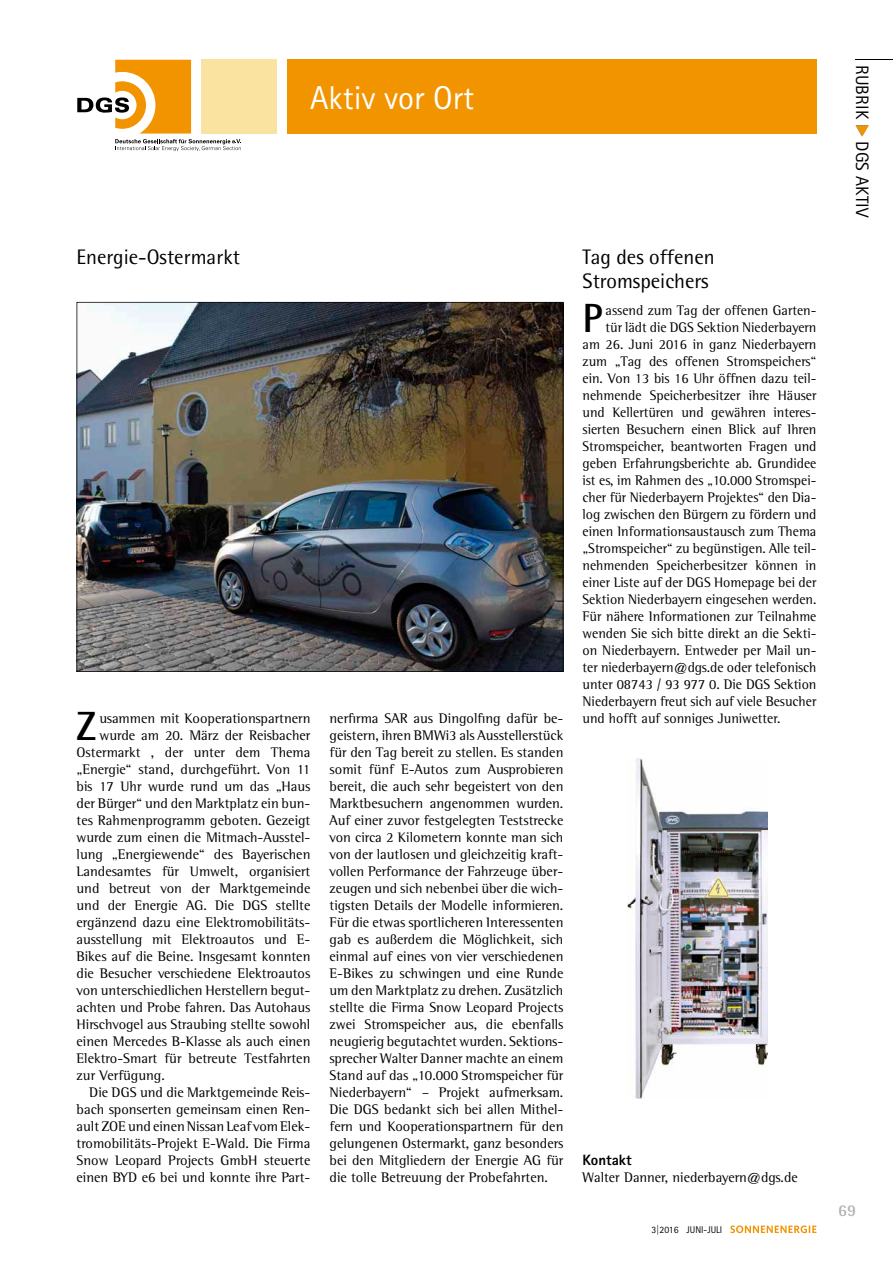
<style>
.page{position:relative;width:893px;height:1263px;background:#fff}
.page>*{position:absolute;margin:0;border:0;box-sizing:border-box;transform-origin:0 0}
.t1{font:700 40.8px "Rotis Semi Sans Std";color:#000}
.t2{font:33px "Rotis Sans Serif Std";color:#fff}
.t3{font:21px/24px "Rotis Semi Sans Std";color:#000}
.t4{font:18px "Rotis Sans Serif Std";letter-spacing:.01em;color:#000}
.t5{font:700 16.5px "Rotis Semi Sans Std";color:#b1b3b4}
.t6{font:800 15px "Rotis Sans Serif Std";color:#000}
.t7{font:14.25px/17px "Rotis Semi Serif Std";color:#000;text-align:justify}
.t8{font:9.75px "Rotis Sans Serif Std";color:#000}
.s1{color:#0076bd}
</style>
<div class="page">
<svg style="left:730px;top:1225px;width:86px;height:8px"></svg>
<hr style="left:855px;top:59px;width:38px;height:1px;background:#000">
<svg style="left:856px;top:125px;width:13px;height:12px"></svg>
<div style="left:287px;top:60px;width:529px;height:74px;background:#f29400"></div>
<svg style="left:77px;top:60px;width:164px;height:91px"></svg>
<div style="left:202px;top:60px;width:75px;height:74px;background:#fae3a1"></div>
<img style="left:77px;top:302px;width:486px;height:370px">
<img style="left:627px;top:759px;width:141px;height:339px">
<h2 class="t2" style="left:310px;top:78px;width:165px">Aktiv vor Ort</h2>
<h3 class="t3" style="left:77px;top:244px;width:165px">Energie-Ostermarkt</h3>
<h3 class="t3" style="left:583px;top:244px;width:134px">Tag des offenen<br>Stromspeichers</h3>
<h1 class="t1" style="left:77px;top:701px;width:21px">Z</h1>
<p class="t7" style="left:99px;top:710px;width:212px">usammen mit Kooperationspartnern</p>
<p class="t7" style="left:99px;top:727px;width:212px">wurde am 20. März der Reisbacher</p>
<p class="t7" style="left:77px;top:744px;width:235px">Ostermarkt , der unter dem Thema</p>
<p class="t7" style="left:77px;top:761px;width:235px">„Energie“ stand, durchgeführt. Von 11</p>
<p class="t7" style="left:77px;top:778px;width:235px">bis 17 Uhr wurde rund um das „Haus</p>
<p class="t7" style="left:77px;top:795px;width:235px">der Bürger“ und den Marktplatz ein bun-</p>
<p class="t7" style="left:77px;top:812px;width:235px">tes Rahmenprogramm geboten. Gezeigt</p>
<p class="t7" style="left:77px;top:829px;width:235px">wurde zum einen die Mitmach-Ausstel-</p>
<p class="t7" style="left:77px;top:846px;width:235px">lung „Energiewende“ des Bayerischen</p>
<p class="t7" style="left:77px;top:863px;width:235px">Landesamtes für Umwelt, organisiert</p>
<p class="t7" style="left:77px;top:880px;width:235px">und betreut von der Marktgemeinde</p>
<p class="t7" style="left:77px;top:897px;width:235px">und der Energie AG. Die DGS stellte</p>
<p class="t7" style="left:77px;top:914px;width:235px">ergänzend dazu eine Elektromobilitäts-</p>
<p class="t7" style="left:77px;top:931px;width:235px">ausstellung mit Elektroautos und E-</p>
<p class="t7" style="left:77px;top:948px;width:235px">Bikes auf die Beine. Insgesamt konnten</p>
<p class="t7" style="left:77px;top:965px;width:235px">die Besucher verschiedene Elektroautos</p>
<p class="t7" style="left:77px;top:982px;width:235px">von unterschiedlichen Herstellern begut-</p>
<p class="t7" style="left:77px;top:999px;width:235px">achten und Probe fahren. Das Autohaus</p>
<p class="t7" style="left:77px;top:1016px;width:235px">Hirschvogel aus Straubing stellte sowohl</p>
<p class="t7" style="left:77px;top:1033px;width:235px">einen Mercedes B-Klasse als auch einen</p>
<p class="t7" style="left:77px;top:1050px;width:235px">Elektro-Smart für betreute Testfahrten</p>
<p class="t7" style="left:77px;top:1067px;width:90px">zur Verfügung.</p>
<p class="t7" style="left:89px;top:1084px;width:223px">Die DGS und die Marktgemeinde Reis-</p>
<p class="t7" style="left:77px;top:1101px;width:235px">bach sponserten gemeinsam einen Ren-</p>
<p class="t7" style="left:77px;top:1118px;width:235px">ault ZOE und einen Nissan Leaf vom Elek-</p>
<p class="t7" style="left:77px;top:1135px;width:235px">tromobilitäts-Projekt E-Wald. Die Firma</p>
<p class="t7" style="left:77px;top:1152px;width:235px">Snow Leopard Projects GmbH steuerte</p>
<p class="t7" style="left:77px;top:1169px;width:235px">einen BYD e6 bei und konnte ihre Part-</p>
<p class="t7" style="left:330px;top:710px;width:235px">nerfirma SAR aus Dingolfing dafür be&shy;geistern, ihren BMWi3 als Ausstellerstück für den Tag bereit zu stellen. Es standen somit fünf E-Autos zum Ausprobieren bereit, die auch sehr begeistert von den Marktbesuchern angenommen wurden.<br>Auf einer zuvor festgelegten Teststrecke von circa 2 Kilometern konnte man sich von der lautlosen und gleichzeitig kraft&shy;vollen Performance der Fahrzeuge über&shy;zeugen und sich nebenbei über die wich&shy;tigsten Details der Modelle informieren.<br>Für die etwas sportlicheren Interessenten gab es außerdem die Möglichkeit, sich einmal auf eines von vier verschiedenen E-Bikes zu schwingen und eine Runde um den Marktplatz zu drehen. Zusätzlich stellte die Firma Snow Leopard Projects zwei Stromspeicher aus, die ebenfalls neugierig begutachtet wurden. Sektions&shy;sprecher Walter Danner machte an einem Stand auf das „10.000 Stromspeicher für Niederbayern“ – Projekt aufmerksam.<br>Die DGS bedankt sich bei allen Mithel&shy;fern und Kooperationspartnern für den gelungenen Ostermarkt, ganz besonders bei den Mitgliedern der Energie AG für die tolle Betreuung der Probefahrten.</p>
<h1 class="t1" style="left:583px;top:293px;width:22px">P</h1>
<p class="t7" style="left:606px;top:301px;width:212px">assend zum Tag der offenen Garten-</p>
<p class="t7" style="left:606px;top:318px;width:212px">tür lädt die DGS Sektion Niederbayern</p>
<p class="t7" style="left:583px;top:335px;width:235px">am 26. Juni 2016 in ganz Niederbayern</p>
<p class="t7" style="left:583px;top:352px;width:235px">zum „Tag des offenen Stromspeichers“</p>
<p class="t7" style="left:583px;top:369px;width:235px">ein. Von 13 bis 16 Uhr öffnen dazu teil-</p>
<p class="t7" style="left:583px;top:386px;width:235px">nehmende Speicherbesitzer ihre Häuser</p>
<p class="t7" style="left:583px;top:403px;width:235px">und Kellertüren und gewähren interes-</p>
<p class="t7" style="left:583px;top:420px;width:235px">sierten Besuchern einen Blick auf Ihren</p>
<p class="t7" style="left:583px;top:437px;width:235px">Stromspeicher, beantworten Fragen und</p>
<p class="t7" style="left:583px;top:454px;width:235px">geben Erfahrungsberichte ab. Grundidee</p>
<p class="t7" style="left:583px;top:471px;width:235px">ist es, im Rahmen des „10.000 Stromspei-</p>
<p class="t7" style="left:583px;top:489px;width:235px">cher für Niederbayern Projektes“ den Dia-</p>
<p class="t7" style="left:583px;top:506px;width:235px">log zwischen den Bürgern zu fördern und</p>
<p class="t7" style="left:583px;top:523px;width:235px">einen Informationsaustausch zum Thema</p>
<p class="t7" style="left:583px;top:540px;width:235px">„Stromspeicher“ zu begünstigen. Alle teil-</p>
<p class="t7" style="left:583px;top:557px;width:235px">nehmenden Speicherbesitzer können in</p>
<p class="t7" style="left:583px;top:574px;width:235px">einer Liste auf der DGS Homepage bei der</p>
<p class="t7" style="left:583px;top:591px;width:235px">Sektion Niederbayern eingesehen werden.</p>
<p class="t7" style="left:583px;top:608px;width:235px">Für nähere Informationen zur Teilnahme</p>
<p class="t7" style="left:583px;top:625px;width:235px">wenden Sie sich bitte direkt an die Sekti-</p>
<p class="t7" style="left:583px;top:642px;width:235px">on Niederbayern. Entweder per Mail un-</p>
<p class="t7" style="left:583px;top:659px;width:235px">ter niederbayern@dgs.de oder telefonisch</p>
<p class="t7" style="left:583px;top:676px;width:235px">unter 08743 / 93 977 0. Die DGS Sektion</p>
<p class="t7" style="left:583px;top:693px;width:235px">Niederbayern freut sich auf viele Besucher</p>
<p class="t7" style="left:583px;top:710px;width:199px">und hofft auf sonniges Juniwetter.</p>
<p class="t6" style="left:583px;top:1150px;width:51px">Kontakt</p>
<p class="t7" style="left:583px;top:1169px;width:217px">Walter Danner, niederbayern@dgs.de</p>
<p class="t8" style="left:651px;top:1223px;width:72px">3|2016 JUNI-JULI</p>
<p class="t4" style="left:873px;top:65px;width:155px;rotate:90deg">RUBRIK <span class="s1">◆</span> DGS AKTIV</p>
<p class="t5" style="left:838px;top:1200px;width:19px">69</p>
</div>
